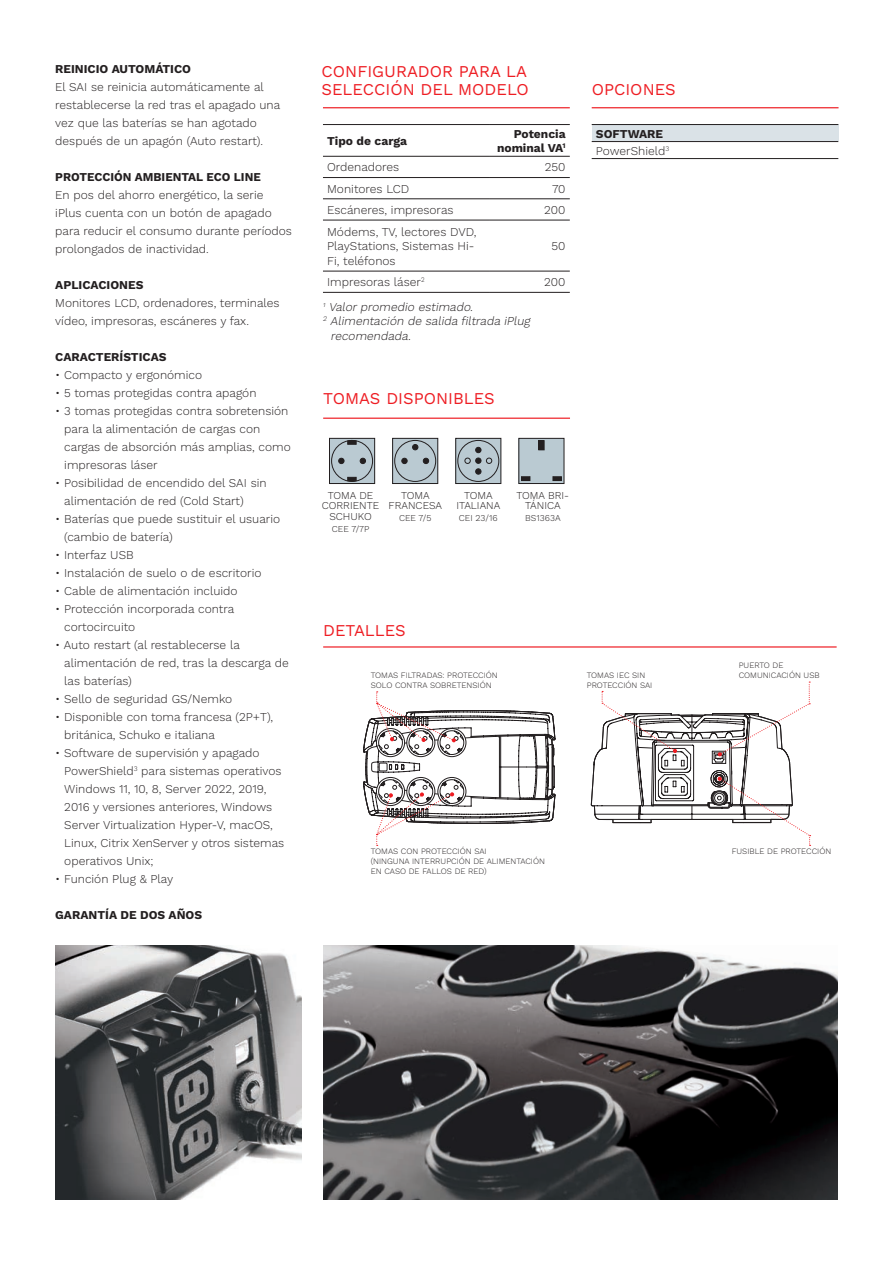
<style>
.page{position:relative;width:893px;height:1263px;background:#fff}
.page>*{position:absolute;margin:0;border:0;box-sizing:border-box;transform-origin:0 0}
.t1{font:16.5px/18px "Work Sans";color:#ee1d23}
.t2{font:300 12px/18px "Work Sans";color:#231f20}
.t3{font:700 12px/14.4px "Work Sans";color:#231f20;text-align:right}
.t4{font:italic 300 12px/14.4px "Work Sans";color:#231f20}
.t5{font:300 10.5px/10.5px "Work Sans";color:#231f20;text-align:center}
.t6{font:300 9px "Work Sans";color:#231f20}
.dida_disegni{font:300 8.25px/9.9px "Work Sans";color:#231f20}
</style>
<div class="page">
<img style="left:55px;top:945px;width:247px;height:254px">
<img style="left:323px;top:945px;width:515px;height:254px">
<hr style="left:323px;top:124px;width:166px;height:1px;background:#231f20">
<hr style="left:489px;top:124px;width:81px;height:1px;background:#231f20">
<hr style="left:323px;top:156px;width:166px;height:1px;background:#231f20">
<hr style="left:489px;top:156px;width:81px;height:1px;background:#231f20">
<hr style="left:323px;top:177px;width:166px;height:1px;background:#231f20">
<hr style="left:489px;top:177px;width:81px;height:1px;background:#231f20">
<hr style="left:323px;top:198px;width:166px;height:1px;background:#231f20">
<hr style="left:489px;top:198px;width:81px;height:1px;background:#231f20">
<hr style="left:323px;top:220px;width:166px;height:1px;background:#231f20">
<hr style="left:489px;top:220px;width:81px;height:1px;background:#231f20">
<hr style="left:323px;top:271px;width:166px;height:1px;background:#231f20">
<hr style="left:489px;top:271px;width:81px;height:1px;background:#231f20">
<hr style="left:323px;top:292px;width:166px;height:1px;background:#231f20">
<hr style="left:489px;top:292px;width:81px;height:1px;background:#231f20">
<div style="left:592px;top:125px;width:246px;height:17px;background:#dae2e7"></div>
<hr style="left:592px;top:124px;width:246px;height:1px;background:#231f20">
<hr style="left:592px;top:141px;width:246px;height:1px;background:#231f20">
<hr style="left:592px;top:158px;width:246px;height:1px;background:#231f20">
<hr style="left:323px;top:107px;width:247px;height:1px;background:#ee1d23">
<hr style="left:592px;top:107px;width:246px;height:1px;background:#ee1d23">
<svg style="left:457px;top:440px;width:42px;height:42px"></svg>
<div style="left:455px;top:438px;width:46px;height:46px;border:1px solid #231f20"></div>
<svg style="left:465px;top:447px;width:27px;height:27px"></svg>
<div style="left:457px;top:440px;width:42px;height:42px;border:1px solid #231f20;border-radius:50%"></div>
<div style="left:519px;top:438px;width:45px;height:45px;background:#bacad2"></div>
<div style="left:518px;top:438px;width:46px;height:46px;border:1px solid #231f20"></div>
<div style="left:521px;top:476px;width:9px;height:5px;border:1px solid #231f20"></div>
<div style="left:553px;top:476px;width:9px;height:5px;border:1px solid #231f20"></div>
<div style="left:539px;top:441px;width:5px;height:9px;background:#231f20"></div>
<div style="left:538px;top:440px;width:6px;height:10px;border:1px solid #231f20"></div>
<div style="left:329px;top:438px;width:46px;height:45px;background:#bacad2"></div>
<div style="left:329px;top:438px;width:46px;height:46px;border:1px solid #231f20"></div>
<svg style="left:338px;top:458px;width:6px;height:6px"></svg>
<svg style="left:360px;top:458px;width:6px;height:6px"></svg>
<div style="left:331px;top:440px;width:42px;height:42px;border:1px solid #231f20;border-radius:50%"></div>
<svg style="left:347px;top:440px;width:10px;height:5px"></svg>
<svg style="left:347px;top:477px;width:10px;height:5px"></svg>
<div style="left:393px;top:438px;width:45px;height:45px;background:#bacad2"></div>
<div style="left:392px;top:438px;width:46px;height:46px;border:1px solid #231f20"></div>
<svg style="left:401px;top:458px;width:6px;height:6px"></svg>
<svg style="left:423px;top:458px;width:6px;height:6px"></svg>
<div style="left:394px;top:440px;width:42px;height:42px;border:1px solid #231f20;border-radius:50%"></div>
<svg style="left:412px;top:444px;width:6px;height:6px"></svg>
<hr style="left:323px;top:418px;width:247px;height:1px;background:#ee1d23">
<svg style="left:590px;top:682px;width:221px;height:164px"></svg>
<svg style="left:363px;top:691px;width:193px;height:155px"></svg>
<hr style="left:323px;top:646px;width:514px;height:2px;background:#ee1d23">
<p class="t3" style="left:55px;top:62px;width:137px">REINICIO AUTOMÁTICO</p>
<p class="t2" style="left:55px;top:78px;width:227px">El SAI se reinicia automáticamente al restablecerse la red tras el apagado una vez que las baterías se han agotado después de un apagón (Auto restart).</p>
<p class="t3" style="left:55px;top:170px;width:207px">PROTECCIÓN AMBIENTAL ECO LINE</p>
<p class="t2" style="left:55px;top:186px;width:238px">En pos del ahorro energético, la serie iPlus cuenta con un botón de apagado para reducir el consumo durante períodos prolongados de inactividad.</p>
<p class="t3" style="left:55px;top:278px;width:90px">APLICACIONES</p>
<p class="t2" style="left:55px;top:294px;width:226px">Monitores LCD, ordenadores, terminales vídeo, impresoras, escáneres y fax.</p>
<p class="t3" style="left:55px;top:350px;width:113px">CARACTERÍSTICAS</p>
<p class="t2" style="left:55px;top:366px;width:148px">• Compacto y ergonómico</p>
<p class="t2" style="left:55px;top:384px;width:203px">• 5 tomas protegidas contra apagón</p>
<p class="t2" style="left:64px;top:402px;width:228px;text-indent:-9px">• 3 tomas protegidas contra sobretensión para la alimentación de cargas con cargas de absorción más amplias, como impresoras láser</p>
<p class="t2" style="left:64px;top:474px;width:204px;text-indent:-9px">• Posibilidad de encendido del SAI sin alimentación de red (Cold Start)</p>
<p class="t2" style="left:64px;top:510px;width:217px;text-indent:-9px">• Baterías que puede sustituir el usuario (cambio de batería)</p>
<p class="t2" style="left:55px;top:546px;width:80px">• Interfaz USB</p>
<p class="t2" style="left:55px;top:564px;width:208px">• Instalación de suelo o de escritorio</p>
<p class="t2" style="left:55px;top:582px;width:184px">• Cable de alimentación incluido</p>
<p class="t2" style="left:64px;top:600px;width:171px;text-indent:-9px">• Protección incorporada contra cortocircuito</p>
<p class="t2" style="left:64px;top:636px;width:226px;text-indent:-9px">• Auto restart (al restablecerse la alimentación de red, tras la descarga de las baterías)</p>
<p class="t2" style="left:55px;top:690px;width:178px">• Sello de seguridad GS/Nemko</p>
<p class="t2" style="left:64px;top:708px;width:211px;text-indent:-9px">• Disponible con toma francesa (2P+T), británica, Schuko e italiana</p>
<p class="t2" style="left:64px;top:744px;width:222px;text-indent:-9px">• Software de supervisión y apagado PowerShield<sup>3</sup> para sistemas operativos Windows 11, 10, 8, Server 2022, 2019, 2016 y versiones anteriores, Windows Server Virtualization Hyper-V, macOS, Linux, Citrix XenServer y otros sistemas operativos Unix;</p>
<p class="t2" style="left:55px;top:870px;width:120px">• Función Plug &amp; Play</p>
<p class="t3" style="left:55px;top:908px;width:148px">GARANTÍA DE DOS AÑOS</p>
<p class="t1" style="left:322px;top:63px;width:209px">CONFIGURADOR PARA LA<br>SELECCIÓN DEL MODELO</p>
<p class="t3" style="left:327px;top:134px;width:81px">Tipo de carga</p>
<p class="t3" style="left:497px;top:127px;width:70px">Potencia nominal VA<sup>1</sup></p>
<p class="t2" style="left:327px;top:159px;width:74px">Ordenadores</p>
<p class="t2" style="left:545px;top:159px;width:22px">250</p>
<p class="t2" style="left:327px;top:180px;width:84px">Monitores LCD</p>
<p class="t2" style="left:552px;top:180px;width:15px">70</p>
<p class="t2" style="left:327px;top:201px;width:128px">Escáneres, impresoras</p>
<p class="t2" style="left:544px;top:201px;width:23px">200</p>
<p class="t2" style="left:327px;top:225px;width:151px;line-height:14.4px">Módems, TV, lectores DVD,<br>PlayStations, Sistemas Hi-<br>Fi, teléfonos</p>
<p class="t2" style="left:552px;top:238px;width:16px">50</p>
<p class="t2" style="left:327px;top:274px;width:99px">Impresoras láser<sup>2</sup></p>
<p class="t2" style="left:544px;top:274px;width:23px">200</p>
<p class="t4" style="left:323px;top:300px;width:154px"><sup>1</sup> Valor promedio estimado.</p>
<p class="t4" style="left:330px;top:315px;width:204px;text-indent:-8px"><sup>2</sup> Alimentación de salida filtrada iPlug recomendada.</p>
<p class="t1" style="left:323px;top:390px;width:173px">TOMAS DISPONIBLES</p>
<p class="t1" style="left:592px;top:81px;width:86px">OPCIONES</p>
<p class="t3" style="left:596px;top:127px;width:69px">SOFTWARE</p>
<p class="t2" style="left:596px;top:142px;width:75px">PowerShield<sup>3</sup></p>
<p class="t5" style="left:322px;top:490px;width:59px">TOMA DE<br>CORRIENTE<br>SCHUKO</p>
<p class="t6" style="left:332px;top:523px;width:39px">CEE 7/7P</p>
<p class="t5" style="left:389px;top:490px;width:55px">TOMA<br>FRANCESA</p>
<p class="t6" style="left:399px;top:513px;width:34px">CEE 7/5</p>
<p class="t5" style="left:457px;top:490px;width:45px">TOMA<br>ITALIANA</p>
<p class="t6" style="left:459px;top:513px;width:40px">CEI 23/16</p>
<p class="t5" style="left:516px;top:490px;width:54px">TOMA BRI-<br>TÁNICA</p>
<p class="t6" style="left:525px;top:513px;width:37px">BS1363A</p>
<p class="t1" style="left:323px;top:622px;width:84px">DETALLES</p>
<p class="dida_disegni" style="left:371px;top:670px;width:129px">TOMAS FILTRADAS: PROTECCIÓN<br>SOLO CONTRA SOBRETENSIÓN</p>
<p class="dida_disegni" style="left:587px;top:670px;width:67px">TOMAS IEC SIN<br>PROTECCIÓN SAI</p>
<p class="dida_disegni" style="left:371px;top:846px;width:117px">TOMAS CON PROTECCIÓN SAI</p>
<p class="dida_disegni" style="left:371px;top:856px;width:176px">(NINGUNA INTERRUPCIÓN DE ALIMENTACIÓN<br>EN CASO DE FALLOS DE RED)</p>
<p class="dida_disegni" style="left:739px;top:661px;width:82px">PUERTO DE<br>COMUNICACIÓN USB</p>
<p class="dida_disegni" style="left:732px;top:846px;width:101px">FUSIBLE DE PROTECCIÓN</p>
</div>
